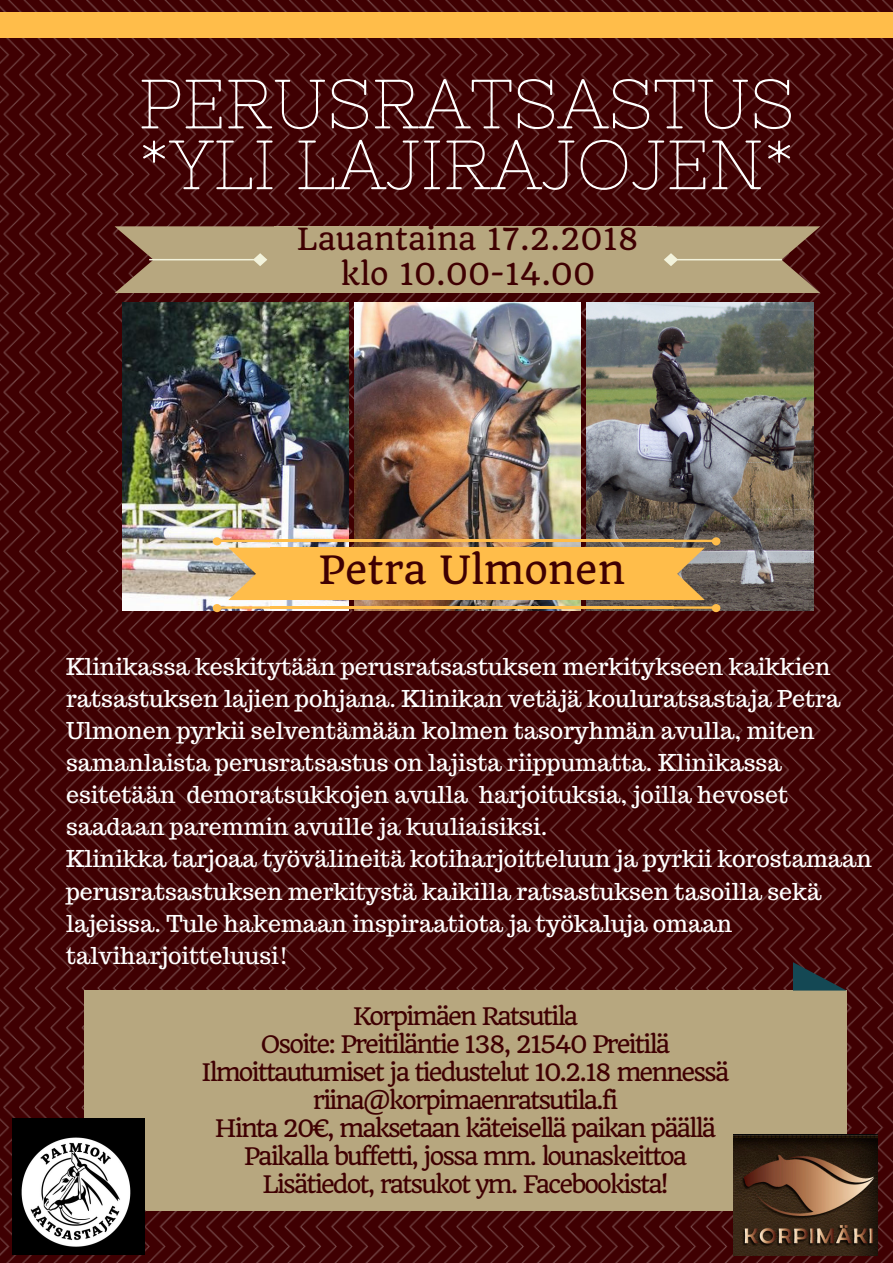
<style>
.page{position:relative;width:893px;height:1263px;background:#fff}
.page>*{position:absolute;margin:0;border:0;box-sizing:border-box;transform-origin:0 0}
.t1{font:69.53px/60.8px "Nixie One";color:#fff}
.t2{font:38.03px "Quando";color:#3f0002}
.t3{font:29.78px/35.5px "Quando";color:#3f0002;text-align:center}
.t4{font:23.55px/28.1px "Quando";letter-spacing:-.085em;color:#3f0002;text-align:center}
.t5{font:23.17px/32.1px "Trocchi";color:#fff}
</style>
<div class="page">
<img style="left:0;top:0;width:893px;height:1263px">
<img style="left:122px;top:302px;width:227px;height:308px">
<img style="left:354px;top:302px;width:227px;height:308px">
<img style="left:587px;top:302px;width:227px;height:308px">
<div style="left:0;top:12px;width:893px;height:26px;background:#ffbd4a"></div>
<div style="left:274px;top:226px;width:382px;height:67px;background:#b7a77f"></div>
<svg style="left:115px;top:226px;width:159px;height:67px;background:#aa9572"></svg>
<svg style="left:656px;top:226px;width:164px;height:67px;background:#aa9573"></svg>
<div style="left:146px;top:1001px;width:640px;height:198px;background:#b7a77f"></div>
<div style="left:84px;top:990px;width:64px;height:13px;background:#b7a77f"></div>
<div style="left:84px;top:1001px;width:64px;height:198px;background:#b7a77f"></div>
<svg style="left:144px;top:1198px;width:4px;height:41px"></svg>
<div style="left:146px;top:1198px;width:640px;height:12px;background:#b7a77f"></div>
<div style="left:784px;top:1001px;width:63px;height:198px;background:#b7a77f"></div>
<div style="left:784px;top:990px;width:63px;height:13px;background:#b7a77f"></div>
<svg style="left:793px;top:962px;width:54px;height:28px;background:#2d262d"></svg>
<div style="left:146px;top:990px;width:640px;height:13px;background:#b7a77f"></div>
<div style="left:270px;top:548px;width:403px;height:52px;background:#ffbd4a"></div>
<hr style="left:270px;top:606px;width:403px;height:3px;background:#ffbd4a">
<hr style="left:270px;top:540px;width:403px;height:2px;background:#ffbd4a">
<img style="left:213px;top:537px;width:58px;height:75px">
<svg style="left:673px;top:537px;width:47px;height:75px;background:#9e8258"></svg>
<img style="left:12px;top:1118px;width:132px;height:136px">
<img style="left:734px;top:1134px;width:144px;height:121px">
<h1 class="t1" style="left:138px;top:73px;width:658px">PERUSRATSASTUS *YLI LAJIRAJOJEN*</h1>
<p class="t3" style="left:297px;top:221px;width:344px">Lauantaina 17.2.2018 klo 10.00-14.00</p>
<h2 class="t2" style="left:318px;top:546px;width:308px">Petra Ulmonen</h2>
<p class="t5" style="left:66px;top:650px;width:807px">Klinikassa keskitytään perusratsastuksen merkitykseen kaikkien ratsastuksen lajien pohjana. Klinikan vetäjä kouluratsastaja Petra Ulmonen pyrkii selventämään kolmen tasoryhmän avulla, miten samanlaista perusratsastus on lajista riippumatta. Klinikassa esitetään demoratsukkojen avulla harjoituksia, joilla hevoset saadaan paremmin avuille ja kuuliaisiksi.<br>Klinikka tarjoaa työvälineitä kotiharjoitteluun ja pyrkii korostamaan perusratsastuksen merkitystä kaikilla ratsastuksen tasoilla sekä lajeissa. Tule hakemaan inspiraatiota ja työkaluja omaan talviharjoitteluusi!</p>
<p class="t4" style="left:201px;top:1002px;width:529px">Korpimäen Ratsutila<br>Osoite: Preitiläntie 138, 21540 Preitilä Ilmoittautumiset ja tiedustelut 10.2.18 mennessä riina@korpimaenratsutila.fi<br>Hinta 20€, maksetaan käteisellä paikan päällä Paikalla buffetti, jossa mm. lounaskeittoa Lisätiedot, ratsukot ym. Facebookista!</p>
</div>
